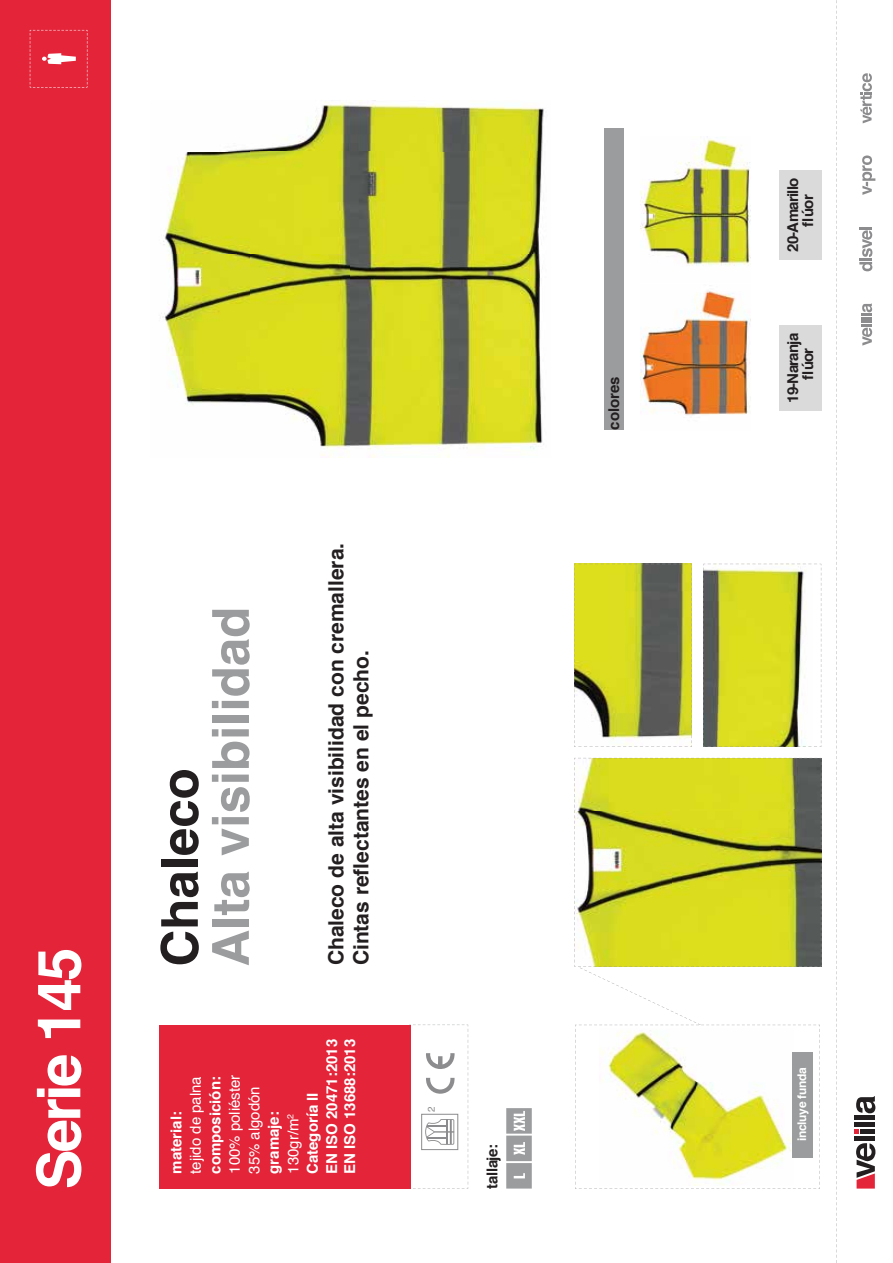
<style>
.page{position:relative;width:893px;height:1263px;background:#fff}
.page>*{position:absolute;margin:0;border:0;box-sizing:border-box;transform-origin:0 0}
.t1{font:700 60px "Helvetica";letter-spacing:-.045em;color:#fff}
.t2{font:700 51px "Helvetica";color:#9b9c9e}
.t3{font:700 51px "Helvetica";color:#231f20}
.t4{font:700 21px/25.2px "Helvetica";color:#231f20}
.t5{font:700 15px/19.5px "Helvetica";color:#fff}
.t6{font:15px/19.5px "Helvetica";color:#fff}
.t7{font:700 15px/15px "Helvetica";letter-spacing:-.05em;color:#231f20;text-align:center}
.t8{font:700 15px "Helvetica";letter-spacing:-.025em;color:#231f20}
.t9{font:700 15px "Helvetica";color:#231f20}
.t10{font:700 12px "Helvetica";letter-spacing:-.025em;color:#fff}
.t11{font:9.75px "Helvetica";color:#8c8b8d}
.s1{font-weight:400}
</style>
<div class="page">
<div style="left:0;top:0;width:111px;height:1263px;background:#e32439"></div>
<div style="left:159px;top:1025px;width:251px;height:164px;background:#e32439"></div>
<svg style="left:861px;top:303px;width:11px;height:43px"></svg>
<svg style="left:862px;top:155px;width:13px;height:40px"></svg>
<svg style="left:859px;top:227px;width:13px;height:44px"></svg>
<svg style="left:860px;top:73px;width:11px;height:50px"></svg>
<div style="left:604px;top:128px;width:19px;height:302px;background:#9b9c9e"></div>
<div style="left:854px;top:1136px;width:20px;height:5px;background:#231f20"></div>
<div style="left:854px;top:1122px;width:20px;height:5px;background:#231f20"></div>
<hr style="left:854px;top:1116px;width:20px;height:4px;background:#231f20">
<svg style="left:856px;top:1096px;width:19px;height:17px"></svg>
<svg style="left:854px;top:1129px;width:4px;height:5px"></svg>
<div style="left:860px;top:1129px;width:14px;height:5px;background:#231f20"></div>
<svg style="left:856px;top:1143px;width:19px;height:46px"></svg>
<svg style="left:836px;top:0;width:1px;height:1263px"></svg>
<svg style="left:506px;top:1108px;width:25px;height:81px;background:#adaeb0"></svg>
<svg style="left:30px;top:30px;width:58px;height:58px"></svg>
<div style="left:778px;top:170px;width:43px;height:90px;background:#dadadb"></div>
<svg style="left:574px;top:564px;width:118px;height:183px;background:#abad4a"></svg>
<svg style="left:703px;top:564px;width:118px;height:183px"></svg>
<svg style="left:574px;top:758px;width:247px;height:431px"></svg>
<img style="left:640px;top:136px;width:110px;height:279px">
<img style="left:162px;top:100px;width:382px;height:357px">
<img style="left:600px;top:1028px;width:193px;height:158px">
<div style="left:791px;top:1052px;width:21px;height:105px;background:#9b9c9e"></div>
<div style="left:778px;top:325px;width:43px;height:85px;background:#dadadb"></div>
<svg style="left:410px;top:1025px;width:59px;height:164px"></svg>
<h1 class="t1" style="left:11px;top:1190px;width:244px;rotate:-90deg">Serie 145</h1>
<h2 class="t3" style="left:139px;top:967px;width:200px;rotate:-90deg">Chaleco</h2>
<h2 class="t2" style="left:190px;top:967px;width:361px;rotate:-90deg">Alta visibilidad</h2>
<h3 class="t4" style="left:323px;top:965px;width:424px;rotate:-90deg">Chaleco de alta visibilidad con cremallera.<br>Cintas reflectantes en el pecho.</h3>
<p class="t5" style="left:166px;top:1174px;width:64px;rotate:-90deg">material:</p>
<p class="t5" style="left:303px;top:1174px;width:137px;rotate:-90deg">Categoría II<br>EN ISO 20471:2013</p>
<p class="t5" style="left:340px;top:1174px;width:137px;rotate:-90deg">EN ISO 13688:2013</p>
<p class="t6" style="left:186px;top:1174px;width:99px;rotate:-90deg">tejido de palna</p>
<p class="t5" style="left:205px;top:1174px;width:99px;rotate:-90deg">composición:</p>
<p class="t6" style="left:225px;top:1174px;width:101px;rotate:-90deg">100% poliéster<br>35% algodón</p>
<p class="t5" style="left:264px;top:1174px;width:64px;rotate:-90deg">gramaje:<br><span class="s1">130gr/m</span><sup>2</sup></p>
<p class="t11" style="left:424px;top:1112px;width:7px;rotate:-90deg">2</p>
<p class="t8" style="left:480px;top:1189px;width:46px;rotate:-90deg">tallaje:</p>
<p class="t9" style="left:602px;top:430px;width:55px;rotate:-90deg">colores</p>
<p class="t7" style="left:785px;top:252px;width:76px;rotate:-90deg">20-Amarillo flúor</p>
<p class="t7" style="left:785px;top:403px;width:71px;rotate:-90deg">19-Naranja flúor</p>
<p class="t10" style="left:792px;top:1141px;width:75px;rotate:-90deg">incluye funda</p>
</div>
